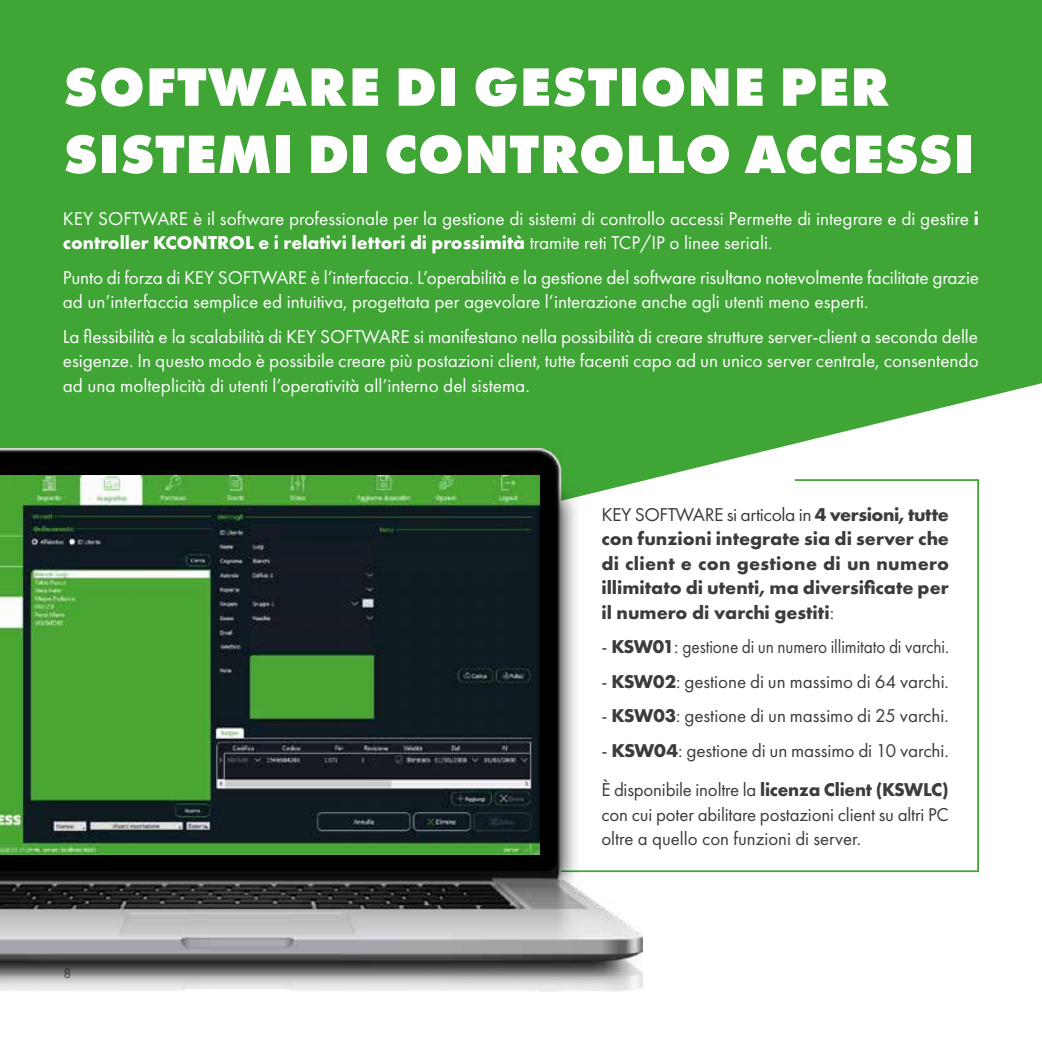
<style>
.page{position:relative;width:1042px;height:1042px;background:#fff}
.page>*{position:absolute;margin:0;border:0;box-sizing:border-box;transform-origin:0 0}
.t1{font:800 56px/67.2px "Futura PT";letter-spacing:.01em;color:#fff}
.t2{font:19.25px/24.5px "Futura PT";color:#fff}
.t3{font:19.25px/39.4px "Futura PT";letter-spacing:-.005em;color:#3c3c3b}
.t4{font:700 19.25px/24.5px "Futura PT";color:#3c3c3b;text-align:justify}
.t5{font:14px "Futura PT";color:#646363}
.s1{font-weight:700}
.s2{font-weight:400}
</style>
<div class="page">
<div style="left:0;top:0;width:1042px;height:478px;background:#3fa535"></div>
<svg style="left:643px;top:478px;width:336px;height:395px"></svg>
<img style="left:0;top:448px;width:643px;height:543px">
<div style="left:0;top:481px;width:581px;height:415px;background:#000;opacity:.75"></div>
<img style="left:0;top:476px;width:540px;height:378px">
<h1 class="t1" style="left:63px;top:52px;width:913px">SOFTWARE DI GESTIONE PER<br>SISTEMI DI CONTROLLO ACCESSI</h1>
<p class="t2" style="left:63px;top:206px;width:917px">KEY SOFTWARE è il software professionale per la gestione di sistemi di controllo accessi Permette di integrare e di gestire <span class="s1">i controller KCONTROL e i relativi lettori di prossimità</span> tramite reti TCP/IP o linee seriali.</p>
<p class="t2" style="left:63px;top:265px;width:918px">Punto di forza di KEY SOFTWARE è l’interfaccia. L’operabilità e la gestione del software risultano notevolmente facilitate grazie ad un’interfaccia semplice ed intuitiva, progettata per agevolare l’interazione anche agli utenti meno esperti.</p>
<p class="t2" style="left:63px;top:324px;width:917px;text-align:justify">La flessibilità e la scalabilità di KEY SOFTWARE si manifestano nella possibilità di creare strutture server-client a seconda delle esigenze. In questo modo è possibile creare più postazioni client, tutte facenti capo ad un unico server centrale, consentendo ad una molteplicità di utenti l’operatività all’interno del sistema.</p>
<p class="t5" style="left:63px;top:965px;width:9px">8</p>
<p class="t4" style="left:601px;top:502px;width:349px"><span class="s2">KEY SOFTWARE si articola in</span> 4 versioni, tutte con funzioni integrate sia di server che di client e con gestione di un numero illimitato di utenti, ma diversificate per il numero di varchi gestiti<span class="s2">:</span></p>
<p class="t3" style="left:601px;top:627px;width:349px">- <span class="s1">KSW01</span>: gestione di un numero illimitato di varchi.</p>
<p class="t3" style="left:601px;top:661px;width:349px">- <span class="s1">KSW02</span>: gestione di un massimo di 64 varchi.</p>
<p class="t3" style="left:601px;top:696px;width:349px">- <span class="s1">KSW03</span>: gestione di un massimo di 25 varchi.</p>
<p class="t3" style="left:601px;top:730px;width:349px">- <span class="s1">KSW04</span>: gestione di un massimo di 10 varchi.<br>È disponibile inoltre la <span class="s1">licenza Client (KSWLC)</span></p>
<p class="t3" style="left:601px;top:802px;width:349px;line-height:24.5px">con cui poter abilitare postazioni client su altri PC oltre a quello con funzioni di server.</p>
</div>
